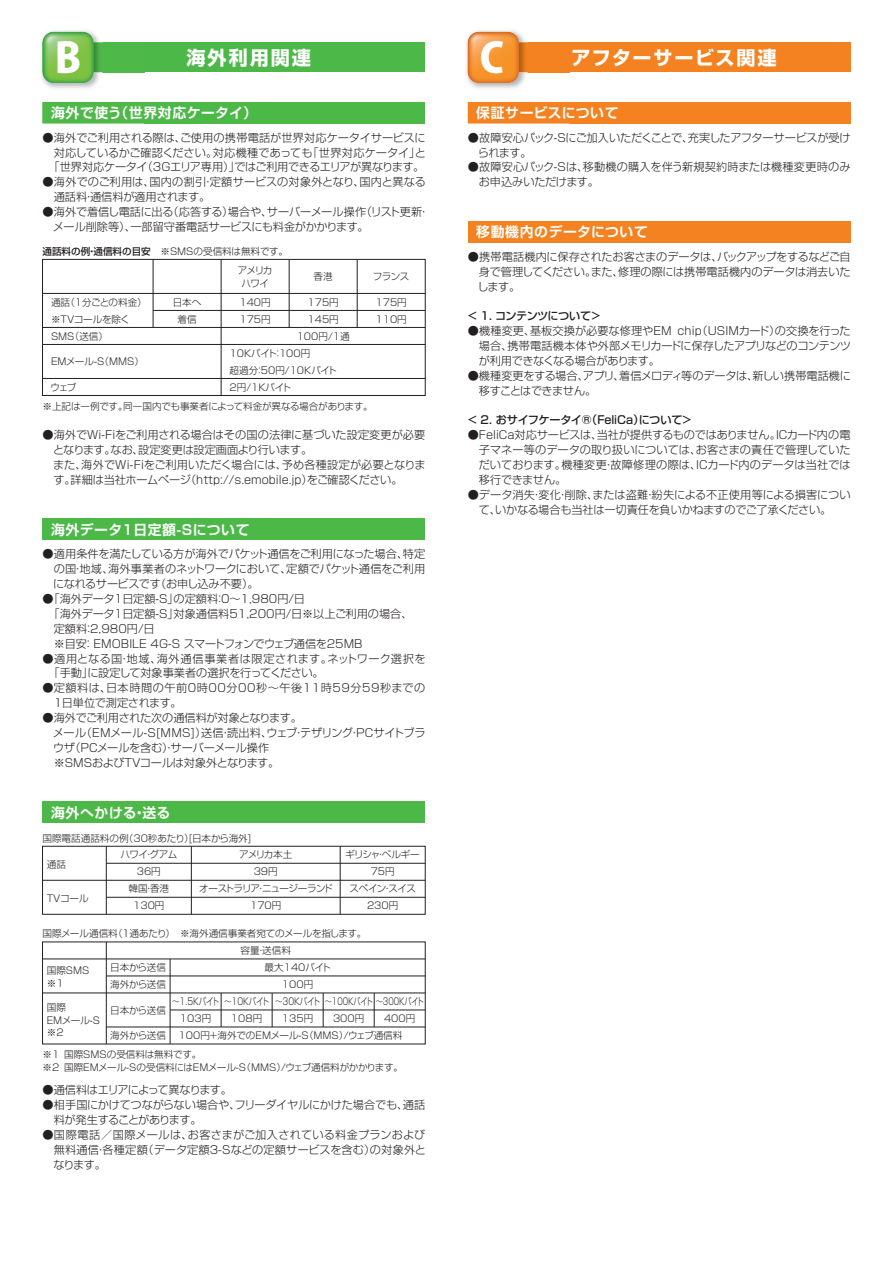
<style>
.page{position:relative;width:893px;height:1263px;background:#fff}
.page>*{position:absolute;margin:0;border:0;box-sizing:border-box;transform-origin:0 0}
.t1{font:40.95px "Koz Go Pro Heavy 90 pv RKSJ H";color:#fff}
.t2{font:19.2px "Shin Go Pro Bold 90 pv RKSJ H";letter-spacing:.07em;color:#fff}
.t3{font:19.2px "Shin Go Pro Bold 90 pv RKSJ H";letter-spacing:.1em;color:#fff}
.t4{font:13.8px "Shin Go Pro De Bold 90 pv RKSJ H";letter-spacing:.05em;color:#fff}
.t5{font:11.1px/14.9px "Shin Go Pro Light 90 pv RKSJ H";letter-spacing:-.01em;color:#231f20}
.t6{font:11.1px/14.9px "Shin Go Pro Light 90 pv RKSJ H";letter-spacing:.05em;color:#231f20}
.t7{font:11.1px/14.9px "Shin Go Pro Light 90 pv RKSJ H";letter-spacing:-.035em;color:#231f20}
.t8{font:11.1px/14.9px "Shin Go Pro Light 90 pv RKSJ H";letter-spacing:-.03em;color:#231f20}
.t9{font:11.1px "Shin Go Pro Medium 90 pv RKSJ H";letter-spacing:-.01em;color:#231f20}
.t10{font:11.1px "Shin Go Pro Light 90 pv RKSJ H";letter-spacing:-.065em;color:#231f20}
.t11{font:11.1px "Shin Go Pro Medium 90 pv RKSJ H";letter-spacing:-.06em;color:#231f20}
.t12{font:9.6px/17px "Shin Go Pro Light 90 pv RKSJ H";color:#231f20}
.t13{font:9.6px/17px "Shin Go Pro Light 90 pv RKSJ H";color:#231f20;text-align:center;scale:.8 1}
.t14{font:9.6px/17px "Shin Go Pro Light 90 pv RKSJ H";letter-spacing:-.02em;color:#231f20}
.t15{font:9.6px/17px "Shin Go Pro Light 90 pv RKSJ H";letter-spacing:-.045em;color:#231f20;text-align:center}
.t16{font:9.6px/17px "Shin Go Pro Light 90 pv RKSJ H";letter-spacing:-.025em;color:#231f20;text-align:center}
.s1{font-family:"Shin Go Pro Medium 90 pv RKSJ H"}
</style>
<div class="page">
<div style="left:468px;top:102px;width:382px;height:21px;background:#f58220"></div>
<div style="left:468px;top:221px;width:382px;height:21px;background:#f58220"></div>
<div style="left:468px;top:43px;width:382px;height:29px;background:#f58220"></div>
<img style="left:417px;top:42px;width:152px;height:82px">
<img style="left:468px;top:102px;width:101px;height:21px">
<img style="left:476px;top:106px;width:93px;height:14px">
<img style="left:528px;top:43px;width:41px;height:29px">
<img style="left:463px;top:30px;width:65px;height:62px">
<img style="left:468px;top:32px;width:51px;height:51px">
<div style="left:43px;top:43px;width:382px;height:29px;background:#4cb848"></div>
<div style="left:43px;top:102px;width:382px;height:21px;background:#4cb848"></div>
<div style="left:43px;top:519px;width:382px;height:21px;background:#4cb848"></div>
<div style="left:43px;top:801px;width:382px;height:22px;background:#4cb848"></div>
<div style="left:42px;top:259px;width:383px;height:137px;border:1px solid #231f20"></div>
<hr style="left:357px;top:259px;width:1px;height:68px;background:#231f20">
<hr style="left:289px;top:259px;width:1px;height:68px;background:#231f20">
<hr style="left:221px;top:259px;width:1px;height:136px;background:#231f20">
<hr style="left:153px;top:259px;width:1px;height:68px;background:#231f20">
<hr style="left:43px;top:293px;width:382px;height:1px;background:#231f20">
<hr style="left:153px;top:310px;width:272px;height:1px;background:#231f20">
<hr style="left:43px;top:327px;width:382px;height:1px;background:#231f20">
<hr style="left:43px;top:344px;width:382px;height:1px;background:#231f20">
<hr style="left:43px;top:378px;width:382px;height:1px;background:#231f20">
<img style="left:42px;top:42px;width:102px;height:82px">
<img style="left:103px;top:43px;width:41px;height:29px">
<img style="left:43px;top:102px;width:101px;height:21px">
<img style="left:51px;top:107px;width:93px;height:13px">
<img style="left:41px;top:30px;width:62px;height:62px">
<img style="left:43px;top:32px;width:51px;height:51px">
<hr style="left:374px;top:993px;width:1px;height:34px;background:#231f20">
<hr style="left:323px;top:993px;width:1px;height:34px;background:#231f20">
<hr style="left:272px;top:993px;width:1px;height:34px;background:#231f20">
<hr style="left:221px;top:993px;width:1px;height:34px;background:#231f20">
<hr style="left:170px;top:959px;width:1px;height:85px;background:#231f20">
<hr style="left:106px;top:942px;width:1px;height:102px;background:#231f20">
<hr style="left:43px;top:959px;width:382px;height:1px;background:#231f20">
<hr style="left:106px;top:976px;width:319px;height:1px;background:#231f20">
<hr style="left:43px;top:993px;width:382px;height:1px;background:#231f20">
<hr style="left:170px;top:1010px;width:255px;height:1px;background:#231f20">
<hr style="left:106px;top:1027px;width:319px;height:1px;background:#231f20">
<div style="left:42px;top:846px;width:383px;height:68px;border:1px solid #231f20"></div>
<hr style="left:340px;top:846px;width:1px;height:68px;background:#231f20">
<hr style="left:191px;top:846px;width:1px;height:68px;background:#231f20">
<hr style="left:106px;top:846px;width:1px;height:68px;background:#231f20">
<hr style="left:106px;top:863px;width:319px;height:1px;background:#231f20">
<hr style="left:43px;top:880px;width:382px;height:1px;background:#231f20">
<hr style="left:106px;top:897px;width:319px;height:1px;background:#231f20">
<h2 class="t3" style="left:187px;top:50px;width:126px">海外利用関連</h2>
<h1 class="t1" style="left:480px;top:42px;width:26px">C</h1>
<p class="t4" style="left:51px;top:108px;width:207px">海外で使う（世界対応ケータイ）</p>
<h1 class="t1" style="left:55px;top:42px;width:28px">B</h1>
<h2 class="t2" style="left:571px;top:50px;width:207px">アフターサービス関連</h2>
<p class="t4" style="left:476px;top:108px;width:144px">保証サービスについて</p>
<p class="t5" style="left:43px;top:132px;width:385px;text-align:right">●海外でご利用される際は、ご使用の携帯電話が世界対応ケータイサービスに対応しているかご確認ください。対応機種であっても「世界対応ケータイ」と「世界対応ケータイ（3Gエリア専用）」ではご利用できるエリアが異なります。</p>
<p class="t5" style="left:54px;top:176px;width:374px;text-indent:-11px">●海外でのご利用は、国内の割引・定額サービスの対象外となり、国内と異なる通話料・通信料が適用されます。</p>
<p class="t5" style="left:53px;top:206px;width:378px;text-indent:-10px">●海外で着信し電話に出る（応答する）場合や、サーバーメール操作（リスト更新・メール削除等）、一部留守番電話サービスにも料金がかかります。</p>
<p class="t12" style="left:43px;top:244px;width:247px"><span class="s1">通話料の例・通信料の目安</span>　※SMSの受信料は無料です。</p>
<p class="t12" style="left:238px;top:265px;width:36px;line-height:12.8px;text-align:center">アメリカハワイ</p>
<p class="t12" style="left:314px;top:270px;width:21px">香港</p>
<p class="t12" style="left:373px;top:270px;width:38px">フランス</p>
<p class="t12" style="left:51px;top:295px;width:97px">通話（1分ごとの料金）※TVコールを除く<br>SMS（送信）</p>
<p class="t12" style="left:51px;top:354px;width:94px">EMメール-S（MMS）</p>
<p class="t12" style="left:51px;top:380px;width:27px">ウェブ</p>
<p class="t12" style="left:173px;top:295px;width:30px;text-align:center">日本へ着信</p>
<p class="t12" style="left:239px;top:295px;width:33px">140円<br>175円</p>
<p class="t12" style="left:230px;top:346px;width:109px">10Kバイト：100円<br>超過分：50円/10Kバイト<br>2円/1Kバイト</p>
<p class="t12" style="left:297px;top:295px;width:54px;text-align:center">175円<br>145円<br>100円/1通</p>
<p class="t12" style="left:376px;top:295px;width:33px">175円<br>110円</p>
<p class="t14" style="left:43px;top:399px;width:332px">※上記は一例です。同一国内でも事業者によって料金が異なる場合があります。</p>
<p class="t5" style="left:53px;top:429px;width:374px;text-indent:-10px">●海外でWi-Fiをご利用される場合はその国の法律に基づいた設定変更が必要となります。なお、設定変更は設定画面より行います。<br>また、海外でWi-Fiをご利用いただく場合には、予め各種設定が必要となります。詳細は当社ホームページ（http://s.emobile.jp）をご確認ください。</p>
<p class="t4" style="left:51px;top:525px;width:200px">海外データ１日定額-Sについて</p>
<p class="t5" style="left:53px;top:548px;width:373px;text-align:justify;text-indent:-11px">●適用条件を満たしている方が海外でパケット通信をご利用になった場合、特定の国・地域、海外事業者のネットワークにおいて、定額でパケット通信をご利用になれるサービスです（お申し込み不要）。</p>
<p class="t5" style="left:43px;top:593px;width:264px">●「海外データ１日定額-S」の定額料：0～1,980円/日</p>
<p class="t5" style="left:49px;top:608px;width:366px">「海外データ１日定額-S」対象通信料51,200円/日※以上ご利用の場合、</p>
<p class="t5" style="left:54px;top:623px;width:102px">定額料：2,980円/日</p>
<p class="t5" style="left:54px;top:638px;width:311px">※目安：EMOBILE 4G-S スマートフォンでウェブ通信を25MB</p>
<p class="t5" style="left:49px;top:652px;width:378px;text-indent:-6px">●適用となる国・地域、海外通信事業者は限定されます。ネットワーク選択を「手動」に設定して対象事業者の選択を行ってください。</p>
<p class="t6" style="left:54px;top:682px;width:373px;text-indent:-11px">●定額料は、日本時間の午前0時00分00秒～午後11時59分59秒までの<br>1日単位で測定されます。</p>
<p class="t5" style="left:53px;top:712px;width:374px;text-indent:-10px">●海外でご利用された次の通信料が対象となります。<br>メール（EMメール-S[MMS]）送信・読出料、ウェブ・テザリング・PCサイトブラウザ（PCメールを含む）・サーバーメール操作<br>※SMSおよびTVコールは対象外となります。</p>
<p class="t4" style="left:51px;top:807px;width:121px">海外へかける・送る</p>
<p class="t12" style="left:43px;top:831px;width:210px">国際電話通話料の例（30秒あたり）[日本から海外]</p>
<p class="t12" style="left:47px;top:857px;width:21px">通話</p>
<p class="t12" style="left:47px;top:891px;width:43px">TVコール</p>
<p class="t12" style="left:120px;top:848px;width:58px;text-align:center">ハワイ・グアム<br>36円<br>韓国・香港<br>130円</p>
<p class="t15" style="left:199px;top:848px;width:135px">アメリカ本土<br>39円<br>オーストラリア・ニュージーランド<br>170円</p>
<p class="t16" style="left:346px;top:848px;width:76px">ギリシャ・ベルギー<br>75円<br>スペイン・スイス<br>230円</p>
<p class="t12" style="left:43px;top:926px;width:325px">国際メール通信料（１通あたり）　※海外通信事業者宛てのメールを指します。</p>
<p class="t12" style="left:47px;top:965px;width:44px;line-height:12.8px">国際SMS ※1</p>
<p class="t12" style="left:47px;top:1002px;width:55px;line-height:12.8px">国際<br>EMメール-S ※2</p>
<p class="t12" style="left:241px;top:943px;width:52px">容量・送信料</p>
<p class="t12" style="left:265px;top:960px;width:68px;text-align:center">最大140バイト<br>100円</p>
<p class="t14" style="left:110px;top:960px;width:57px">日本から送信海外から送信</p>
<p class="t12" style="left:110px;top:1003px;width:57px">日本から送信</p>
<p class="t12" style="left:110px;top:1028px;width:57px">海外から送信</p>
<p class="t13" style="left:172px;top:994px;width:61px">～1.5Kバイト<br>103円</p>
<p class="t13" style="left:224px;top:994px;width:58px">～10Kバイト<br>108円</p>
<p class="t13" style="left:384px;top:994px;width:51px;text-align:left;text-indent:-109px">～30Kバイト～100Kバイト～300Kバイト<br>400円</p>
<p class="t12" style="left:282px;top:1011px;width:33px">135円</p>
<p class="t12" style="left:333px;top:1011px;width:33px">300円</p>
<p class="t12" style="left:179px;top:1028px;width:225px">100円＋海外でのEMメール-S（MMS）/ウェブ通信料</p>
<p class="t12" style="left:43px;top:1049px;width:362px;line-height:12.8px">※1 国際SMSの受信料は無料です。<br>※2 国際EMメール-Sの受信料にはEMメール-S（MMS）/ウェブ通信料がかかります。</p>
<p class="t10" style="left:43px;top:1086px;width:191px">●通信料はエリアによって異なります。</p>
<p class="t5" style="left:54px;top:1099px;width:373px;text-indent:-11px">●相手国にかけてつながらない場合や、フリーダイヤルにかけた場合でも、通話料が発生することがあります。</p>
<p class="t5" style="left:54px;top:1129px;width:374px;text-align:justify;text-indent:-11px">●国際電話／国際メールは、お客さまがご加入されている料金プランおよび無料通信・各種定額（データ定額３-Sなどの定額サービスを含む）の対象外となります。</p>
<p class="t8" style="left:478px;top:132px;width:374px;text-indent:-10px">●故障安心パ ク Sにご加入いただくことで、充実したアフターサービスが受けられます。</p>
<p class="t5" style="left:479px;top:161px;width:373px;text-indent:-11px">●故障安心パック-Sは、移動機の購入を伴う新規契約時または機種変更時のみお申込みいただけます。</p>
<p class="t5" style="left:534px;top:132px;width:25px">ッ -</p>
<p class="t4" style="left:476px;top:227px;width:173px">移動機内のデータについて</p>
<p class="t5" style="left:478px;top:251px;width:375px;text-align:justify;text-indent:-10px">●携帯電話機内に保存されたお客さまのデータは、バックアップをするなどご自身で管理してください。また、修理の際には携帯電話機内のデータは消去いたします。</p>
<p class="t11" style="left:468px;top:312px;width:134px">&lt; 1. コンテンツについて&gt;</p>
<p class="t5" style="left:479px;top:325px;width:374px;text-align:justify;text-indent:-11px">●機種変更、基板交換が必要な修理やEM chip（USIMカード）の交換を行った場合、携帯電話機本体や外部メモリカードに保存したアプリなどのコンテンツが利用できなくなる場合があります。</p>
<p class="t7" style="left:479px;top:370px;width:373px;text-indent:-11px">●機種変更をする場合、アプリ、着信メロディ等のデータは、新しい携帯電話機に移すことはできません。</p>
<p class="t9" style="left:468px;top:416px;width:225px">&lt; 2. おサイフケータイ®（FeliCa）について&gt;</p>
<p class="t5" style="left:479px;top:429px;width:373px;text-align:justify;text-indent:-11px">●FeliCa対応サービスは、当社が提供するものではありません。ICカード内の電子マネー等のデータの取り扱いについては、お客さまの責任で管理していただいております。機種変更・故障修理の際は、ICカード内のデータは当社では移行できません。</p>
<p class="t5" style="left:479px;top:489px;width:373px;text-indent:-11px">●データ消失・変化・削除、または盗難・紛失による不正使用等による損害について、いかなる場合も当社は一切責任を負いかねますのでご了承ください。</p>
</div>
